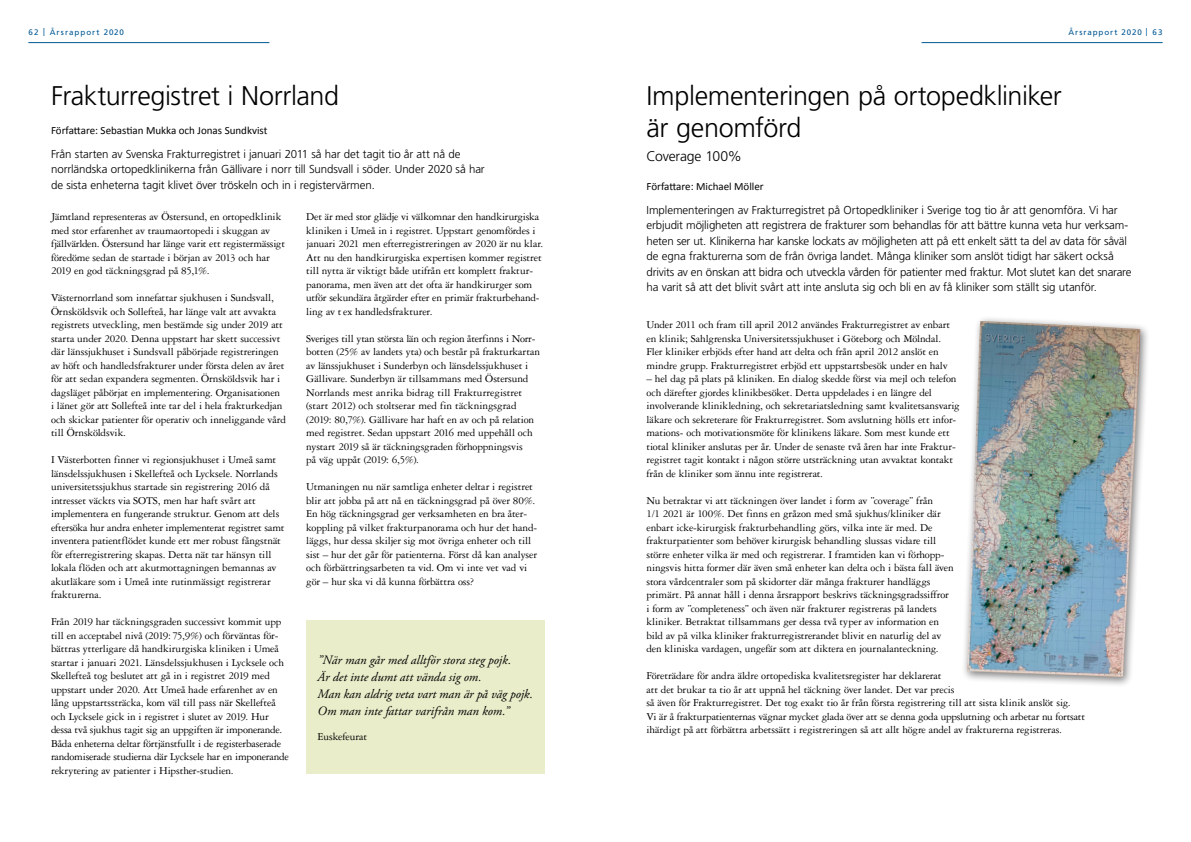
<style>
.page{position:relative;width:1191px;height:842px;background:#fff}
.page>*{position:absolute;margin:0;border:0;box-sizing:border-box;transform-origin:0 0}
.t1{font:300 27px/32px "Frutiger LT Pro";letter-spacing:-.015em;color:#000}
.t2{font:300 14px "Frutiger LT Pro";letter-spacing:-.015em;color:#000}
.t3{font:italic 12.8px/17px "Adobe Garamond Pro";color:#000}
.t4{font:300 11.5px/15.5px "Frutiger LT Pro";letter-spacing:-.01em;color:#000}
.t5{font:11.2px/13.5px "Garamond 3 LT Std";letter-spacing:-.01em;color:#000}
.t6{font:11px "Calibri";color:#000}
.t7{font:8px "Frutiger LT Pro";letter-spacing:.12em;color:#005894}
</style>
<div class="page">
<hr style="left:28px;top:42px;width:241px;height:1px;background:#005894">
<hr style="left:921px;top:42px;width:241px;height:1px;background:#005894">
<div style="left:306px;top:620px;width:238px;height:154px;background:#e9edc9"></div>
<div style="left:961px;top:316px;width:190px;height:372px;background:#000;opacity:.5"></div>
<img style="left:966px;top:321px;width:174px;height:356px">
<p class="t7" style="left:28px;top:28px;width:97px">62 | Årsrapport 2020</p>
<p class="t7" style="left:1068px;top:28px;width:96px">Årsrapport 2020 | 63</p>
<h1 class="t1" style="left:51px;top:80px;width:290px">Frakturregistret i Norrland</h1>
<p class="t6" style="left:51px;top:124px;width:218px">Författare: Sebastian Mukka och Jonas Sundkvist</p>
<p class="t4" style="left:51px;top:146px;width:435px">Från starten av Svenska Frakturregistret i januari 2011 så har det tagit tio år att nå de norrländska ortopedklinikerna från Gällivare i norr till Sundsvall i söder. Under 2020 så har de sista enheterna tagit klivet över tröskeln och in i registervärmen.</p>
<p class="t5" style="left:51px;top:210px;width:235px">Jämtland representeras av Östersund, en ortopedklinik med stor erfarenhet av traumaortopedi i skuggan av fjällvärlden. Östersund har länge varit ett registermässigt föredöme sedan de startade i början av 2013 och har 2019 en god täckningsgrad på 85,1%.</p>
<p class="t5" style="left:51px;top:291px;width:236px">Västernorrland som innefattar sjukhusen i Sundsvall, Örnsköldsvik och Sollefteå, har länge valt att avvakta registrets utveckling, men bestämde sig under 2019 att starta under 2020. Denna uppstart har skett successivt där länssjukhuset i Sundsvall påbörjade registreringen av höft och handledsfrakturer under första delen av året för att sedan expandera segmenten. Örnsköldsvik har i dagsläget påbörjat en implementering. Organisationen i länet gör att Sollefteå inte tar del i hela frakturkedjan och skickar patienter för operativ och inneliggande vård till Örnsköldsvik.</p>
<p class="t5" style="left:51px;top:453px;width:235px">I Västerbotten finner vi regionsjukhuset i Umeå samt länsdelssjukhusen i Skellefteå och Lycksele. Norrlands universitetssjukhus startade sin registrering 2016 då intresset väckts via SOTS, men har haft svårt att implementera en fungerande struktur. Genom att dels eftersöka hur andra enheter implementerat registret samt inventera patientflödet kunde ett mer robust fångstnät för efterregistrering skapas. Detta nät tar hänsyn till lokala flöden och att akutmottagningen bemannas av akutläkare som i Umeå inte rutinmässigt registrerar frakturerna.</p>
<p class="t5" style="left:51px;top:615px;width:239px">Från 2019 har täckningsgraden successivt kommit upp till en acceptabel nivå (2019: 75,9%) och förväntas för&shy;bättras ytterligare då handkirurgiska kliniken i Umeå startar i januari 2021. Länsdelssjukhusen i Lycksele och Skellefteå tog beslutet att gå in i registret 2019 med uppstart under 2020. Att Umeå hade erfarenhet av en lång uppstartssträcka, kom väl till pass när Skellefteå och Lycksele gick in i registret i slutet av 2019. Hur dessa två sjukhus tagit sig an uppgiften är imponerande.<br>Båda enheterna deltar förtjänstfullt i de registerbaserade randomiserade studierna där Lycksele har en imponerande rekrytering av patienter i Hipsther-studien.</p>
<p class="t5" style="left:306px;top:210px;width:239px">Det är med stor glädje vi välkomnar den handkirurgiska kliniken i Umeå in i registret. Uppstart genomfördes i januari 2021 men efterregistreringen av 2020 är nu klar.<br>Att nu den handkirurgiska expertisen kommer registret till nytta är viktigt både utifrån ett komplett fraktur&shy;panorama, men även att det ofta är handkirurger som utför sekundära åtgärder efter en primär frakturbehand&shy;ling av tex handledsfrakturer.</p>
<p class="t5" style="left:306px;top:331px;width:235px">Sveriges till ytan största län och region återfinns i Norr&shy;botten (25% av landets yta) och består på frakturkartan av länssjukhuset i Sunderbyn och länsdelssjukhuset i Gällivare. Sunderbyn är tillsammans med Östersund Norrlands mest anrika bidrag till Frakturregistret (start 2012) och stoltserar med fin täckningsgrad (2019: 80,7%). Gällivare har haft en av och på relation med registret. Sedan uppstart 2016 med uppehåll och nystart 2019 så är täckningsgraden förhoppningsvis<br>på väg uppåt (2019: 6,5%).</p>
<p class="t5" style="left:306px;top:480px;width:232px">Utmaningen nu när samtliga enheter deltar i registret blir att jobba på att nå en täckningsgrad på över 80%.<br>En hög täckningsgrad ger verksamheten en bra åter&shy;koppling på vilket frakturpanorama och hur det hand&shy;läggs, hur dessa skiljer sig mot övriga enheter och till sist – hur det går för patienterna. Först då kan analyser och förbättringsarbeten ta vid. Om vi inte vet vad vi gör – hur ska vi då kunna förbättra oss?</p>
<p class="t3" style="left:317px;top:652px;width:217px">”När man går med alltför stora steg pojk.<br>Är det inte dumt att vända sig om.<br>Man kan aldrig veta vart man är på väg pojk.<br>Om man inte fattar varifrån man kom.”</p>
<p class="t5" style="left:317px;top:729px;width:51px">Euskefeurat</p>
<h1 class="t1" style="left:646px;top:80px;width:417px">Implementeringen på ortopedkliniker är genomförd</h1>
<p class="t2" style="left:646px;top:148px;width:97px">Coverage 100%</p>
<p class="t6" style="left:646px;top:179px;width:119px">Författare: Michael Möller</p>
<p class="t4" style="left:646px;top:202px;width:486px">Implementeringen av Frakturregistret på Ortopedkliniker i Sverige tog tio år att genomföra. Vi har erbjudit möjligheten att registrera de frakturer som behandlas för att bättre kunna veta hur verksam&shy;heten ser ut. Klinikerna har kanske lockats av möjligheten att på ett enkelt sätt ta del av data för såväl de egna frakturerna som de från övriga landet. Många kliniker som anslöt tidigt har säkert också drivits av en önskan att bidra och utveckla vården för patienter med fraktur. Mot slutet kan det snarare ha varit så att det blivit svårt att inte ansluta sig och bli en av få kliniker som ställt sig utanför.</p>
<p class="t5" style="left:646px;top:318px;width:305px">Under 2011 och fram till april 2012 användes Frakturregistret av enbart en klinik; Sahlgrenska Universitetssjukhuset i Göteborg och Mölndal.<br>Fler kliniker erbjöds efter hand att delta och från april 2012 anslöt en mindre grupp. Frakturregistret erbjöd ett uppstartsbesök under en halv</p>
<p class="t5" style="left:646px;top:372px;width:315px">– hel dag på plats på kliniken. En dialog skedde först via mejl och telefon och därefter gjordes klinikbesöket. Detta uppdelades i en längre del involverande klinikledning, och sekretariatsledning samt kvalitetsansvarig läkare och sekreterare för Frakturregistret. Som avslutning hölls ett infor&shy;mations- och motivationsmöte för klinikens läkare. Som mest kunde ett tiotal kliniker anslutas per år. Under de senaste två åren har inte Fraktur&shy;registret tagit kontakt i någon större utsträckning utan avvaktat kontakt från de kliniker som ännu inte registrerat.</p>
<p class="t5" style="left:646px;top:493px;width:309px">Nu betraktar vi att täckningen över landet i form av ”coverage” från<br>1/1 2021 är 100%. Det finns en gråzon med små sjukhus/kliniker där enbart icke-kirurgisk frakturbehandling görs, vilka inte är med. De frakturpatienter som behöver kirurgisk behandling slussas vidare till större enheter vilka är med och registrerar. I framtiden kan vi förhopp&shy;ningsvis hitta former där även små enheter kan delta och i bästa fall även stora vårdcentraler som på skidorter där många frakturer handläggs primärt. På annat håll i denna årsrapport beskrivs täckningsgradssiffror i form av ”completeness” och även när frakturer registreras på landets kliniker. Betraktat tillsammans ger dessa två typer av information en bild av på vilka kliniker frakturregistrerandet blivit en naturlig del av den kliniska vardagen, ungefär som att diktera en journalanteckning.</p>
<p class="t5" style="left:646px;top:669px;width:440px">Företrädare för andra äldre ortopediska kvalitetsregister har deklarerat<br>att det brukar ta tio år att uppnå hel täckning över landet. Det var precis<br>så även för Frakturregistret. Det tog exakt tio år från första registrering till att sista klinik anslöt sig.<br>Vi är å frakturpatienternas vägnar mycket glada över att se denna goda uppslutning och arbetar nu fortsatt ihärdigt på att förbättra arbetssätt i registreringen så att allt högre andel av frakturerna registreras.</p>
</div>
